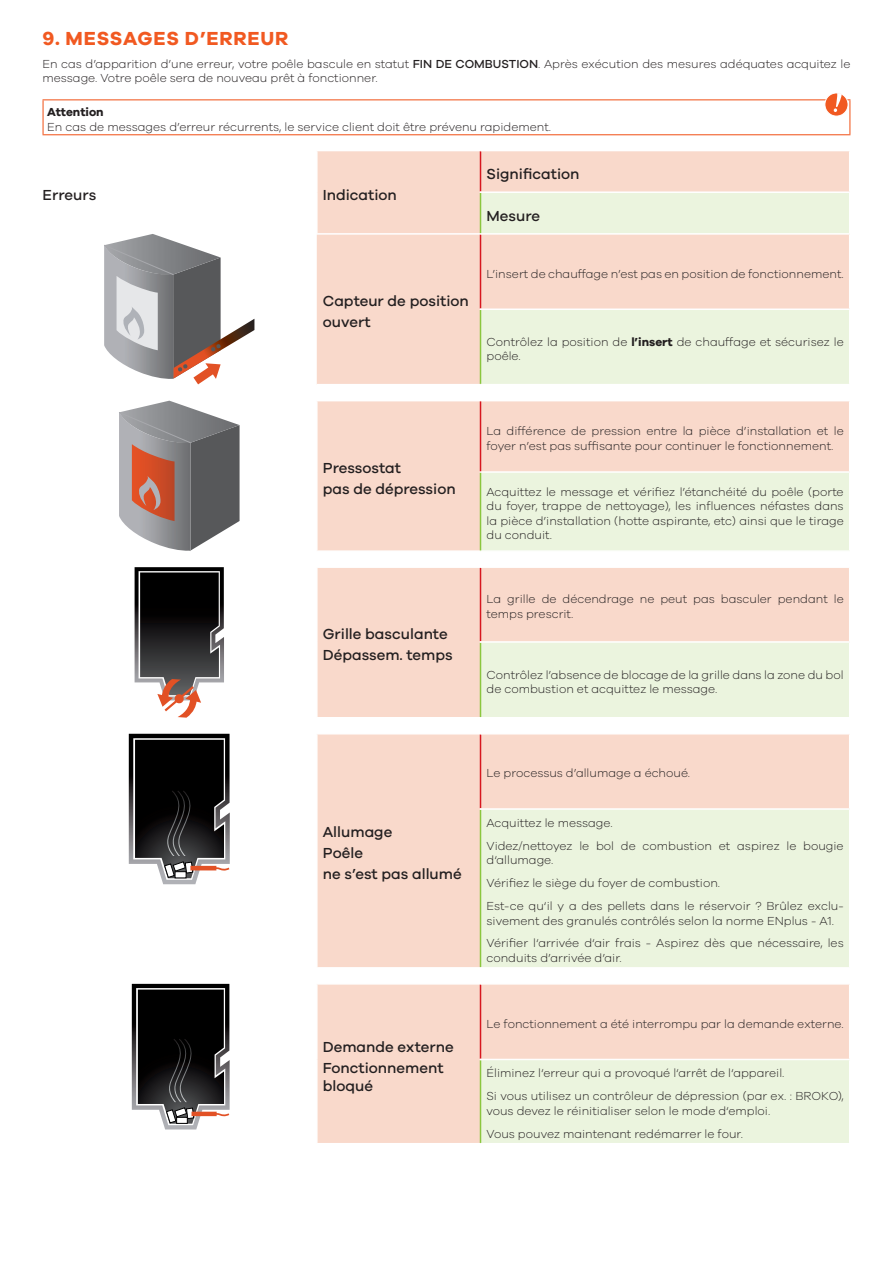
<style>
.page{position:relative;width:893px;height:1263px;background:#fff}
.page>*{position:absolute;margin:0;border:0;box-sizing:border-box;transform-origin:0 0}
.t1{font:700 19.5px "Galano Grotesque";letter-spacing:.04em;color:#f15921}
.ZBT_-_Zeichenerkläru{font:500 15px/18px "Galano Grotesque";color:#231f20}
.ErrorBodyText{font:300 12px/14.4px "Galano Grotesque";color:#231f20}
.BT_-_BodyText{font:300 12px/14.4px "Galano Grotesque";color:#231f20}
.Tabellen_Hinweis_Tip{font:300 12px "Galano Grotesque";color:#231f20}
.Tabellen_Hinweis_Tip-2{font:700 12px "Galano Grotesque";color:#231f20}
.s1{font-weight:500}
.s2{font-weight:700}
</style>
<div class="page">
<hr style="left:43px;top:99px;width:807px;height:1px;background:#f15921">
<hr style="left:43px;top:100px;width:1px;height:34px;background:#f15921">
<hr style="left:849px;top:100px;width:1px;height:34px;background:#f15921">
<hr style="left:43px;top:134px;width:807px;height:1px;background:#f15921">
<div style="left:317px;top:151px;width:532px;height:233px;background:#f9d9cb"></div>
<div style="left:480px;top:192px;width:370px;height:42px;background:#ebf4de"></div>
<div style="left:480px;top:309px;width:370px;height:76px;background:#ebf4de"></div>
<hr style="left:849px;top:193px;width:1px;height:40px;background:#fff">
<hr style="left:849px;top:310px;width:1px;height:74px;background:#fff">
<hr style="left:316px;top:151px;width:2px;height:41px;background:#fff">
<hr style="left:316px;top:192px;width:2px;height:41px;background:#fff">
<hr style="left:316px;top:233px;width:164px;height:2px;background:#fff">
<hr style="left:480px;top:151px;width:1px;height:40px;background:#d7171f">
<hr style="left:480px;top:193px;width:1px;height:40px;background:#8bc63e">
<hr style="left:480px;top:310px;width:1px;height:74px;background:#8bc63e">
<hr style="left:480px;top:235px;width:1px;height:73px;background:#d7171f">
<hr style="left:480px;top:191px;width:370px;height:2px;background:#fff">
<hr style="left:480px;top:384px;width:370px;height:1px;background:#fff">
<hr style="left:480px;top:233px;width:370px;height:2px;background:#fff">
<hr style="left:480px;top:308px;width:370px;height:2px;background:#fff">
<svg style="left:104px;top:234px;width:150px;height:150px"></svg>
<div style="left:318px;top:401px;width:531px;height:149px;background:#f9d9cb"></div>
<div style="left:480px;top:472px;width:370px;height:79px;background:#ebf4de"></div>
<hr style="left:480px;top:471px;width:370px;height:2px;background:#fff">
<hr style="left:480px;top:550px;width:370px;height:2px;background:#fff">
<hr style="left:480px;top:473px;width:1px;height:77px;background:#8bc63e">
<hr style="left:480px;top:401px;width:1px;height:70px;background:#d7171f">
<hr style="left:849px;top:473px;width:1px;height:77px;background:#fff">
<svg style="left:119px;top:401px;width:121px;height:150px;background:#998a87"></svg>
<div style="left:318px;top:568px;width:531px;height:149px;background:#f9d9cb"></div>
<div style="left:480px;top:642px;width:370px;height:76px;background:#ebf4de"></div>
<hr style="left:480px;top:643px;width:1px;height:74px;background:#8bc63e">
<hr style="left:480px;top:568px;width:1px;height:73px;background:#d7171f">
<hr style="left:480px;top:641px;width:370px;height:2px;background:#fff">
<hr style="left:849px;top:643px;width:1px;height:74px;background:#fff">
<hr style="left:480px;top:717px;width:370px;height:1px;background:#fff">
<svg style="left:135px;top:567px;width:89px;height:151px"></svg>
<div style="left:318px;top:734px;width:531px;height:233px;background:#f9d9cb"></div>
<div style="left:480px;top:809px;width:370px;height:159px;background:#ebf4de"></div>
<hr style="left:480px;top:810px;width:1px;height:157px;background:#8bc63e">
<hr style="left:480px;top:734px;width:1px;height:74px;background:#d7171f">
<hr style="left:480px;top:808px;width:370px;height:2px;background:#fff">
<hr style="left:849px;top:810px;width:1px;height:157px;background:#fff">
<hr style="left:480px;top:967px;width:370px;height:1px;background:#fff">
<svg style="left:129px;top:734px;width:101px;height:150px;background:#3c3a3a"></svg>
<div style="left:318px;top:984px;width:531px;height:159px;background:#f9d9cb"></div>
<div style="left:480px;top:1059px;width:370px;height:85px;background:#ebf4de"></div>
<hr style="left:480px;top:1060px;width:1px;height:83px;background:#8bc63e">
<hr style="left:480px;top:984px;width:1px;height:75px;background:#d7171f">
<hr style="left:480px;top:1059px;width:370px;height:1px;background:#fff">
<hr style="left:849px;top:1060px;width:1px;height:83px;background:#fff">
<hr style="left:480px;top:1143px;width:370px;height:1px;background:#fff">
<svg style="left:132px;top:984px;width:98px;height:145px;background:#3c3a3a"></svg>
<svg style="left:825px;top:93px;width:23px;height:23px"></svg>
<div style="left:824px;top:92px;width:24px;height:25px;border:1px solid #fff;border-radius:50%"></div>
<svg style="left:834px;top:93px;width:8px;height:19px"></svg>
<p class="t1" style="left:43px;top:26px;width:247px">9. MESSAGES D’ERREUR</p>
<p class="BT_-_BodyText" style="left:43px;top:56px;width:809px">En cas d’apparition d’une erreur, votre poêle bascule en statut <span class="s1">FIN DE COMBUSTION</span>. Après exécution des mesures adéquates acquitez le message. Votre poêle sera de nouveau prêt à fonctionner.</p>
<p class="Tabellen_Hinweis_Tip-2" style="left:47px;top:105px;width:58px">Attention</p>
<p class="Tabellen_Hinweis_Tip" style="left:47px;top:119px;width:504px">En cas de messages d’erreur récurrents, le service client doit être prévenu rapidement.</p>
<p class="ZBT_-_Zeichenerkläru" style="left:43px;top:185px;width:55px">Erreurs</p>
<p class="ZBT_-_Zeichenerkläru" style="left:323px;top:185px;width:76px">Indication</p>
<p class="ZBT_-_Zeichenerkläru" style="left:323px;top:292px;width:148px">Capteur de position</p>
<p class="ZBT_-_Zeichenerkläru" style="left:323px;top:313px;width:49px">ouvert</p>
<p class="ZBT_-_Zeichenerkläru" style="left:486px;top:164px;width:95px">Signification</p>
<p class="ZBT_-_Zeichenerkläru" style="left:486px;top:206px;width:55px">Mesure</p>
<p class="ErrorBodyText" style="left:486px;top:266px;width:357px">L’insert de chauffage n’est pas en position de fonctionnement.</p>
<p class="ErrorBodyText" style="left:486px;top:334px;width:359px">Contrôlez la position de <span class="s2">l’insert</span> de chauffage et sécurisez le poêle.</p>
<p class="ZBT_-_Zeichenerkläru" style="left:323px;top:458px;width:80px">Pressostat</p>
<p class="ZBT_-_Zeichenerkläru" style="left:323px;top:479px;width:134px">pas de dépression</p>
<p class="ZBT_-_Zeichenerkläru" style="left:323px;top:625px;width:126px">Grille basculante</p>
<p class="ZBT_-_Zeichenerkläru" style="left:323px;top:646px;width:131px">Dépassem. temps</p>
<p class="ErrorBodyText" style="left:486px;top:423px;width:359px">La différence de pression entre la pièce d’installation et le foyer n’est pas suffisante pour continuer le fonctionnement.</p>
<p class="ErrorBodyText" style="left:486px;top:484px;width:359px;text-align:justify">Acquittez le message et vérifiez l’étanchéité du poêle (porte du foyer, trappe de nettoyage), les influences néfastes dans la pièce d’installation (hotte aspirante, etc) ainsi que le tirage du conduit.</p>
<p class="ErrorBodyText" style="left:486px;top:592px;width:359px">La grille de décendrage ne peut pas basculer pendant le temps prescrit.</p>
<p class="ErrorBodyText" style="left:486px;top:667px;width:359px">Contrôlez l’absence de blocage de la grille dans la zone du bol de combustion et acquittez le message.</p>
<p class="ZBT_-_Zeichenerkläru" style="left:323px;top:823px;width:71px">Allumage</p>
<p class="ZBT_-_Zeichenerkläru" style="left:323px;top:844px;width:42px">Poêle</p>
<p class="ZBT_-_Zeichenerkläru" style="left:323px;top:865px;width:140px">ne s’est pas allumé</p>
<p class="ZBT_-_Zeichenerkläru" style="left:323px;top:1037px;width:132px">Demande externe</p>
<p class="ZBT_-_Zeichenerkläru" style="left:323px;top:1058px;width:122px">Fonctionnement bloqué</p>
<p class="ErrorBodyText" style="left:486px;top:766px;width:204px">Le processus d’allumage a échoué.</p>
<p class="ErrorBodyText" style="left:486px;top:815px;width:126px">Acquittez le message.</p>
<p class="ErrorBodyText" style="left:486px;top:838px;width:359px">Videz/nettoyez le bol de combustion et aspirez le bougie d‘allumage.</p>
<p class="ErrorBodyText" style="left:486px;top:875px;width:234px">Vérifiez le siège du foyer de combustion.</p>
<p class="ErrorBodyText" style="left:486px;top:898px;width:359px">Est-ce qu‘il y a des pellets dans le réservoir ? Brûlez exclu&shy;sivement des granulés contrôlés selon la norme ENplus - A1.</p>
<p class="ErrorBodyText" style="left:486px;top:936px;width:359px">Vérifier l‘arrivée d‘air frais - Aspirez dès que nécessaire, les conduits d’arrivée d’air.</p>
<p class="ErrorBodyText" style="left:486px;top:1016px;width:357px">Le fonctionnement a été interrompu par la demande externe.</p>
<p class="ErrorBodyText" style="left:486px;top:1066px;width:298px">Éliminez l‘erreur qui a provoqué l‘arrêt de l‘appareil.</p>
<p class="ErrorBodyText" style="left:486px;top:1089px;width:359px">Si vous utilisez un contrôleur de dépression (par ex. : BROKO), vous devez le réinitialiser selon le mode d‘emploi.</p>
<p class="ErrorBodyText" style="left:486px;top:1126px;width:257px">Vous pouvez maintenant redémarrer le four.</p>
</div>
